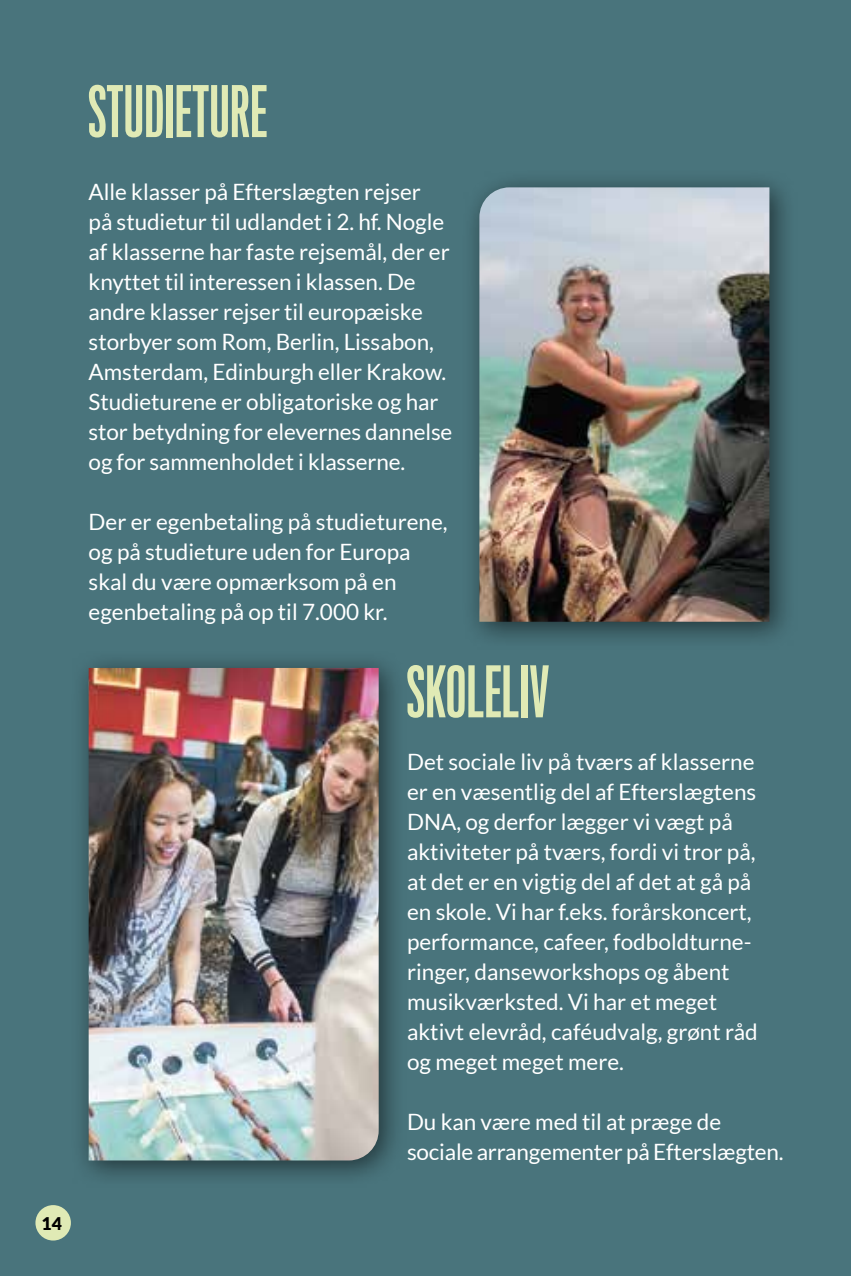
<style>
.page{position:relative;width:851px;height:1276px;background:#fff}
.page>*{position:absolute;margin:0;border:0;box-sizing:border-box;transform-origin:0 0}
.t1{font:65px "Titling Gothic FB Skyline Standard";letter-spacing:.015em;color:#e0eab5}
.t2{font:22.5px/30px "Lato";color:#fff}
.t3{font:900 17.5px "Lato";color:#000}
</style>
<div class="page">
<hr style="left:850px;top:0;width:1px;height:1276px;background:#3d6066">
<div style="left:0;top:0;width:850px;height:1276px;background:#49747c"></div>
<div style="left:35px;top:1205px;width:36px;height:35px;background:#e0eab5;border-radius:50%"></div>
<div style="left:70px;top:649px;width:337px;height:540px;background:#000;opacity:.55"></div>
<img style="left:89px;top:668px;width:289px;height:492px">
<div style="left:460px;top:168px;width:338px;height:482px;background:#000;opacity:.55"></div>
<img style="left:479px;top:187px;width:290px;height:435px">
<p class="t3" style="left:42px;top:1213px;width:22px">14</p>
<h1 class="t1" style="left:89px;top:75px;width:179px">STUDIETURE</h1>
<p class="t2" style="left:89px;top:176px;width:365px">Alle klasser på Efterslægten rejser<br>på studietur til udlandet i 2. hf. Nogle af klasserne har faste rejsemål, der er knyttet til interessen i klassen. De andre klasser rejser til europæiske storbyer som Rom, Berlin, Lissabon, Amsterdam, Edinburgh eller Krakow.<br>Studieturene er obligatoriske og har stor betydning for elevernes dannelse og for sammenholdet i klasserne.</p>
<p class="t2" style="left:89px;top:506px;width:360px">Der er egenbetaling på studieturene, og på studieture uden for Europa skal du være opmærksom på en egenbetaling på op til 7.000 kr.</p>
<h1 class="t1" style="left:407px;top:655px;width:143px">SKOLELIV</h1>
<p class="t2" style="left:407px;top:746px;width:352px">Det sociale liv på tværs af klasserne er en væsentlig del af Efterslægtens DNA, og derfor lægger vi vægt på aktiviteter på tværs, fordi vi tror på, at det er en vigtig del af det at gå på en skole. Vi har f.eks. forårskoncert, performance, cafeer, fodboldturne&shy;ringer, danseworkshops og åbent musikværksted. Vi har et meget aktivt elevråd, caféudvalg, grønt råd og meget meget mere.</p>
<p class="t2" style="left:407px;top:1106px;width:378px">Du kan være med til at præge de sociale arrangementer på Efterslægten.</p>
</div>
